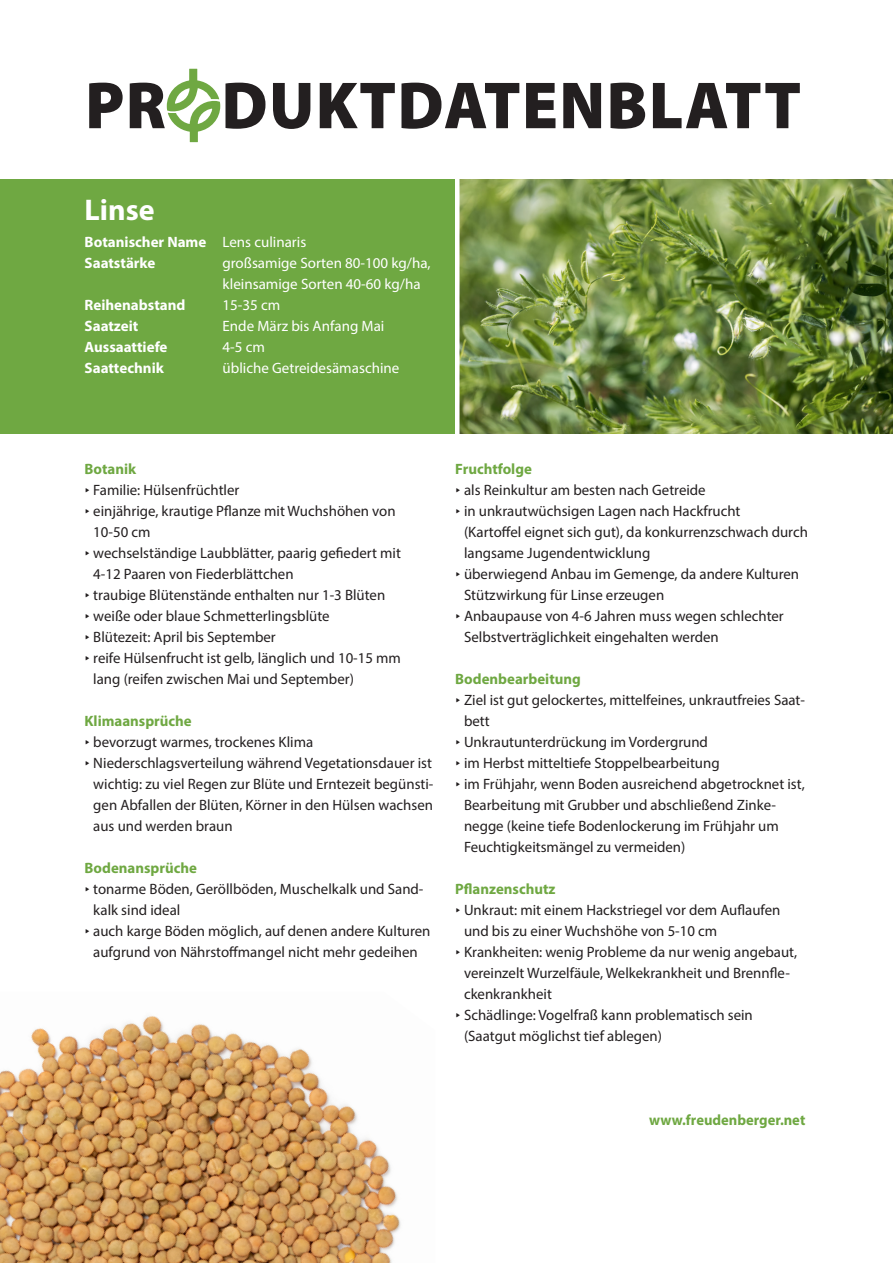
<style>
.page{position:relative;width:893px;height:1263px;background:#fff}
.page>*{position:absolute;margin:0;border:0;box-sizing:border-box;transform-origin:0 0}
.t1{font:900 67.05px "Myriad Pro";letter-spacing:.02em;color:#231f20}
.t2{font:700 30px "Myriad Pro";color:#fff}
.t3{font:15px "Myriad Pro";color:#231f20}
.t4{font:15px/21px "Myriad Pro";color:#fff}
.t5{font:700 15px "Myriad Pro";color:#6fa842}
.t6{font:700 15px/21px "Myriad Pro";color:#fff}
.s1{font-weight:400}
.s2{font-family:"Geogrotesque"}
</style>
<div class="page">
<img style="left:0;top:1015px;width:401px;height:248px">
<div style="left:0;top:179px;width:480px;height:255px;background:#6fa842"></div>
<img style="left:459px;top:179px;width:434px;height:255px">
<hr style="left:455px;top:176px;width:4px;height:262px;background:#fff">
<svg style="left:167px;top:69px;width:53px;height:73px"></svg>
<h1 class="t1" style="left:85px;top:61px;width:717px">PR DUKTDATENBLATT</h1>
<h2 class="t2" style="left:85px;top:191px;width:71px">Linse</h2>
<p class="t6" style="left:85px;top:231px;width:223px">Botanischer Name <span class="s1">Lens culinaris<br></span>Saatstärke</p>
<p class="t4" style="left:223px;top:252px;width:210px">großsamige Sorten 80-100 kg/ha, kleinsamige Sorten 40-60 kg/ha</p>
<p class="t6" style="left:85px;top:294px;width:102px">Reihenabstand</p>
<p class="t4" style="left:223px;top:294px;width:59px">15-35 cm</p>
<p class="t6" style="left:85px;top:315px;width:55px">Saatzeit</p>
<p class="t4" style="left:223px;top:315px;width:163px">Ende März bis Anfang Mai</p>
<p class="t6" style="left:85px;top:336px;width:85px">Aussaattiefe</p>
<p class="t4" style="left:223px;top:336px;width:44px">4-5 cm</p>
<p class="t6" style="left:85px;top:357px;width:81px">Saattechnik</p>
<p class="t4" style="left:223px;top:357px;width:178px">übliche Getreidesämaschine</p>
<p class="t5" style="left:85px;top:459px;width:53px">Botanik</p>
<p class="t3" style="left:85px;top:481px;width:156px"><span class="s2">∂</span> Familie: Hülsenfrüchtler</p>
<p class="t3" style="left:85px;top:502px;width:313px"><span class="s2">∂</span> einjährige, krautige Pflanze mit Wuchshöhen von</p>
<p class="t3" style="left:93px;top:523px;width:59px">10-50 cm</p>
<p class="t3" style="left:85px;top:544px;width:318px"><span class="s2">∂</span> wechselständige Laubblätter, paarig gefiedert mit</p>
<p class="t3" style="left:93px;top:565px;width:202px">4-12 Paaren von Fiederblättchen</p>
<p class="t3" style="left:85px;top:586px;width:302px"><span class="s2">∂</span> traubige Blütenstände enthalten nur 1-3 Blüten</p>
<p class="t3" style="left:85px;top:607px;width:247px"><span class="s2">∂</span> weiße oder blaue Schmetterlingsblüte</p>
<p class="t3" style="left:85px;top:628px;width:193px"><span class="s2">∂</span> Blütezeit: April bis September</p>
<p class="t3" style="left:85px;top:649px;width:318px"><span class="s2">∂</span> reife Hülsenfrucht ist gelb, länglich und 10-15 mm</p>
<p class="t3" style="left:93px;top:670px;width:262px">lang (reifen zwischen Mai und September)</p>
<p class="t5" style="left:85px;top:711px;width:109px">Klimaansprüche</p>
<p class="t3" style="left:85px;top:733px;width:230px"><span class="s2">∂</span> bevorzugt warmes, trockenes Klima</p>
<p class="t3" style="left:85px;top:754px;width:349px"><span class="s2">∂</span> Niederschlagsverteilung während Vegetationsdauer ist</p>
<p class="t3" style="left:93px;top:775px;width:342px">wichtig: zu viel Regen zur Blüte und Erntezeit begünsti-</p>
<p class="t3" style="left:93px;top:796px;width:341px">gen Abfallen der Blüten, Körner in den Hülsen wachsen</p>
<p class="t3" style="left:93px;top:817px;width:141px">aus und werden braun</p>
<p class="t5" style="left:85px;top:858px;width:114px">Bodenansprüche</p>
<p class="t3" style="left:85px;top:880px;width:340px"><span class="s2">∂</span> tonarme Böden, Geröllböden, Muschelkalk und Sand-</p>
<p class="t3" style="left:93px;top:901px;width:89px">kalk sind ideal</p>
<p class="t3" style="left:85px;top:922px;width:347px"><span class="s2">∂</span> auch karge Böden möglich, auf denen andere Kulturen</p>
<p class="t3" style="left:93px;top:943px;width:326px">aufgrund von Nährstoffmangel nicht mehr gedeihen</p>
<p class="t5" style="left:455px;top:459px;width:78px">Fruchtfolge</p>
<p class="t3" style="left:455px;top:481px;width:252px"><span class="s2">∂</span> als Reinkultur am besten nach Getreide</p>
<p class="t3" style="left:455px;top:502px;width:287px"><span class="s2">∂</span> in unkrautwüchsigen Lagen nach Hackfrucht</p>
<p class="t3" style="left:464px;top:523px;width:345px">(Kartoffel eignet sich gut), da konkurrenzschwach durch</p>
<p class="t3" style="left:464px;top:544px;width:188px">langsame Jugendentwicklung</p>
<p class="t3" style="left:455px;top:565px;width:345px"><span class="s2">∂</span> überwiegend Anbau im Gemenge, da andere Kulturen</p>
<p class="t3" style="left:464px;top:586px;width:202px">Stützwirkung für Linse erzeugen</p>
<p class="t3" style="left:455px;top:607px;width:330px"><span class="s2">∂</span> Anbaupause von 4-6 Jahren muss wegen schlechter</p>
<p class="t3" style="left:464px;top:628px;width:256px">Selbstverträglichkeit eingehalten werden</p>
<p class="t5" style="left:455px;top:669px;width:127px">Bodenbearbeitung</p>
<p class="t3" style="left:455px;top:691px;width:351px"><span class="s2">∂</span> Ziel ist gut gelockertes, mittelfeines, unkrautfreies Saat-</p>
<p class="t3" style="left:464px;top:712px;width:27px">bett</p>
<p class="t3" style="left:455px;top:733px;width:254px"><span class="s2">∂</span> Unkrautunterdrückung im Vordergrund</p>
<p class="t3" style="left:455px;top:754px;width:266px"><span class="s2">∂</span> im Herbst mitteltiefe Stoppelbearbeitung</p>
<p class="t3" style="left:455px;top:775px;width:351px"><span class="s2">∂</span> im Frühjahr, wenn Boden ausreichend abgetrocknet ist,</p>
<p class="t3" style="left:464px;top:796px;width:314px">Bearbeitung mit Grubber und abschließend Zinke-</p>
<p class="t3" style="left:464px;top:817px;width:316px">negge (keine tiefe Bodenlockerung im Frühjahr um</p>
<p class="t3" style="left:464px;top:838px;width:223px">Feuchtigkeitsmängel zu vermeiden)</p>
<p class="t5" style="left:455px;top:879px;width:102px">Pflanzenschutz</p>
<p class="t3" style="left:455px;top:901px;width:327px"><span class="s2">∂</span> Unkraut: mit einem Hackstriegel vor dem Auflaufen</p>
<p class="t3" style="left:464px;top:922px;width:255px">und bis zu einer Wuchshöhe von 5-10 cm</p>
<p class="t3" style="left:455px;top:943px;width:343px"><span class="s2">∂</span> Krankheiten: wenig Probleme da nur wenig angebaut,</p>
<p class="t3" style="left:464px;top:964px;width:327px">vereinzelt Wurzelfäule, Welkekrankheit und Brennfle-</p>
<p class="t3" style="left:464px;top:985px;width:89px">ckenkrankheit</p>
<p class="t3" style="left:455px;top:1006px;width:299px"><span class="s2">∂</span> Schädlinge: Vogelfraß kann problematisch sein</p>
<p class="t3" style="left:464px;top:1027px;width:199px">(Saatgut möglichst tief ablegen)</p>
<p class="t5" style="left:649px;top:1110px;width:158px">www.freudenberger.net</p>
</div>
